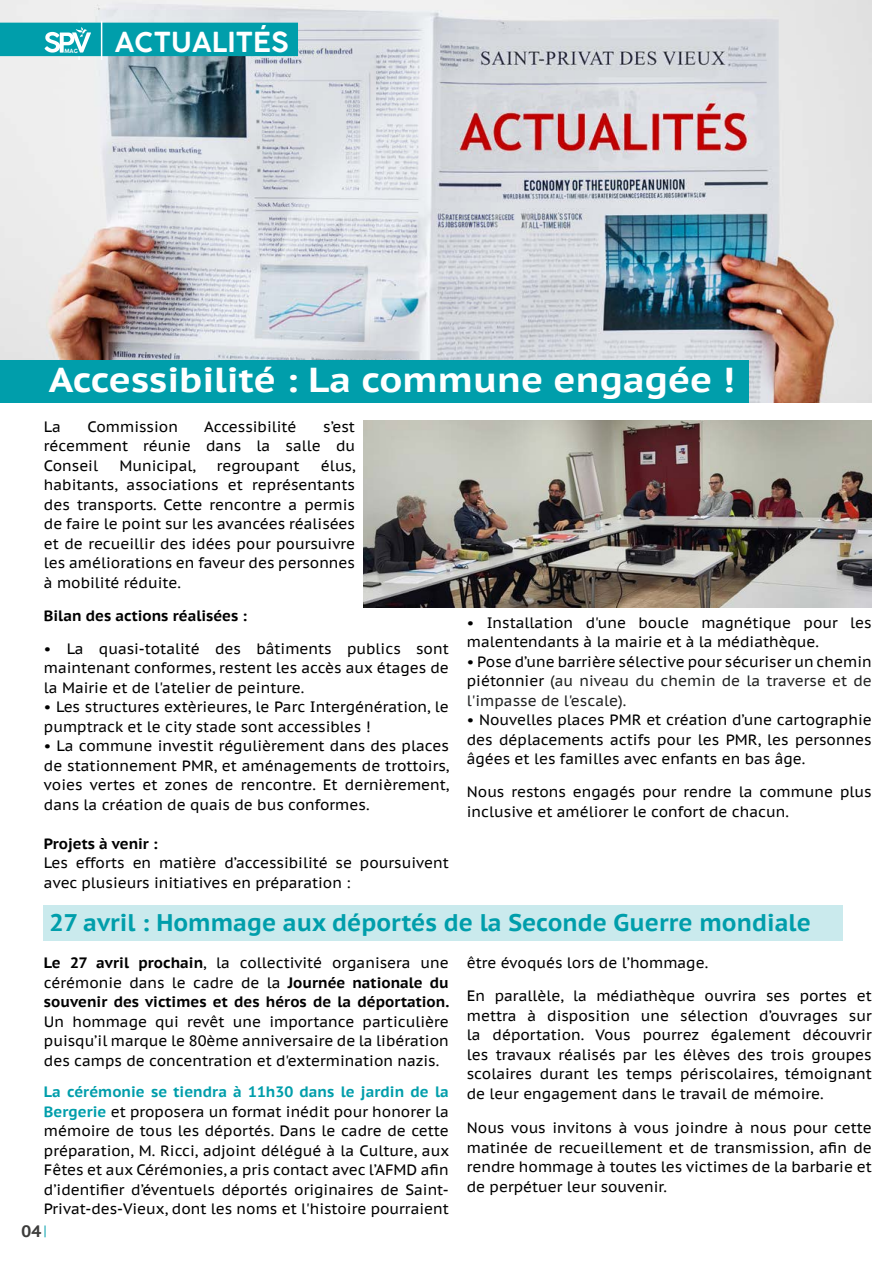
<style>
.page{position:relative;width:893px;height:1263px;background:#fff}
.page>*{position:absolute;margin:0;border:0;box-sizing:border-box;transform-origin:0 0}
.t1{font:700 34.5px "PT Sans Caption";color:#fff;scale:1.09 1}
.t2{font:600 27px "COCOGOOSE";color:#fff}
.t3{font:700 24px "PT Sans Caption";color:#009eab}
.t4{font:700 16.5px "PT Sans Caption";color:#3c3c3b}
.t5{font:15px/19.5px "PT Sans Caption";color:#000;text-align:justify}
.t6{font:700 15px/19.5px "PT Sans Caption";color:#000;text-align:justify}
.t7{font:600 5.7px "COCOGOOSE";color:#fff}
.s1{color:#212222}
.s2{font-weight:400}
.s3{font-weight:700;color:#009eab}
</style>
<div class="page">
<img style="left:0;top:0;width:872px;height:403px">
<hr style="left:78px;top:21px;width:2px;height:39px;background:#fff">
<svg style="left:45px;top:1225px;width:1px;height:12px"></svg>
<svg style="left:0;top:23px;width:298px;height:33px;background:#0da3af"></svg>
<hr style="left:101px;top:21px;width:1px;height:39px;background:#fff">
<div style="left:0;top:360px;width:748px;height:43px;background:#009eab"></div>
<img style="left:364px;top:420px;width:508px;height:187px">
<div style="left:44px;top:905px;width:799px;height:36px;background:#caeaed"></div>
<p class="t7" style="left:64px;top:47px;width:15px">MAG</p>
<h2 class="t2" style="left:114px;top:23px;width:176px">ACTUALITÉS</h2>
<h1 class="t1" style="left:49px;top:357px;width:630px">Accessibilité : La commune engagée !</h1>
<p class="t5" style="left:44px;top:416px;width:18px">La</p>
<p class="t5" style="left:88px;top:416px;width:92px">Commission</p>
<p class="t5" style="left:204px;top:416px;width:94px">Accessibilité</p>
<p class="t5" style="left:44px;top:416px;width:313px;text-indent:279px">s’est récemment réunie dans la salle du Conseil</p>
<p class="t5" style="left:44px;top:455px;width:313px;text-indent:277px">élus, habitants, associations et représentants des transports. Cette rencontre a permis de faire le point sur les avancées réalisées et de recueillir des idées pour poursuivre les améliorations en faveur des personnes à mobilité réduite.</p>
<p class="t6" style="left:44px;top:605px;width:205px">Bilan des actions réalisées :</p>
<p class="t5" style="left:44px;top:638px;width:406px">• La quasi-totalité des bâtiments publics sont maintenant conformes, restent les accès aux étages de la Mairie et de l'atelier de peinture.</p>
<p class="t5" style="left:44px;top:697px;width:406px">• Les structures extèrieures, le Parc Intergénération, le pumptrack et le city stade sont accessibles !</p>
<p class="t5" style="left:44px;top:736px;width:407px">• La commune investit régulièrement dans des places de stationnement PMR, et aménagements de trottoirs, voies vertes et zones de rencontre. Et dernièrement, dans la création de quais de bus conformes.</p>
<p class="t6" style="left:44px;top:833px;width:116px">Projets à venir :</p>
<p class="t5" style="left:44px;top:853px;width:406px">Les efforts en matière d’accessibilité se poursuivent avec plusieurs initiatives en préparation :</p>
<p class="t5" style="left:120px;top:455px;width:78px">Municipal,</p>
<p class="t5" style="left:217px;top:455px;width:84px">regroupant</p>
<p class="t5" style="left:467px;top:612px;width:406px">• Installation d'une boucle magnétique pour les malentendants à la mairie et à la médiathèque.</p>
<p class="t5" style="left:467px;top:651px;width:406px">• Pose d’une barrière sélective pour sécuriser un chemin piétonnier <span class="s1">(au niveau du chemin de la traverse et de l'impasse de l'escale).</span></p>
<p class="t5" style="left:467px;top:710px;width:406px">• Nouvelles places PMR et création d’une cartographie des déplacements actifs pour les PMR, les personnes âgées et les familles avec enfants en bas âge.</p>
<p class="t5" style="left:467px;top:782px;width:406px">Nous restons engagés pour rendre la commune plus inclusive et améliorer le confort de chacun.</p>
<h3 class="t3" style="left:50px;top:906px;width:763px">27 avril : Hommage aux déportés de la Seconde Guerre mondiale</h3>
<p class="t6" style="left:44px;top:953px;width:407px">Le 27 avril prochain<span class="s2">, la collectivité organisera une cérémonie dans le cadre de la</span> Journée nationale du souvenir des victimes et des héros de la déportation.</p>
<p class="t5" style="left:44px;top:1011px;width:406px">Un hommage qui revêt une importance particulière puisqu’il marque le 80ème anniversaire de la libération des camps de concentration et d'extermination nazis.</p>
<p class="t5" style="left:44px;top:1082px;width:407px"><span class="s3">La cérémonie se tiendra à 11h30 dans le jardin de la Bergerie</span> et proposera un format inédit pour honorer la mémoire de tous les déportés. Dans le cadre de cette préparation, M. Ricci, adjoint délégué à la Culture, aux Fêtes et aux Cérémonies, a pris contact avec l’AFMD afin d’identifier d’éventuels déportés originaires de Saint-Privat-des-Vieux, dont les noms et l'histoire pourraient</p>
<p class="t5" style="left:467px;top:953px;width:243px">être évoqués lors de l’hommage.</p>
<p class="t5" style="left:467px;top:986px;width:406px">En parallèle, la médiathèque ouvrira ses portes et mettra à disposition une sélection d’ouvrages sur la déportation. Vous pourrez également découvrir les travaux réalisés par les élèves des trois groupes scolaires durant les temps périscolaires, témoignant de leur engagement dans le travail de mémoire.</p>
<p class="t5" style="left:467px;top:1118px;width:406px">Nous vous invitons à vous joindre à nous pour cette matinée de recueillement et de transmission, afin de rendre hommage à toutes les victimes de la barbarie et de perpétuer leur souvenir.</p>
<p class="t4" style="left:22px;top:1220px;width:21px">04</p>
</div>
